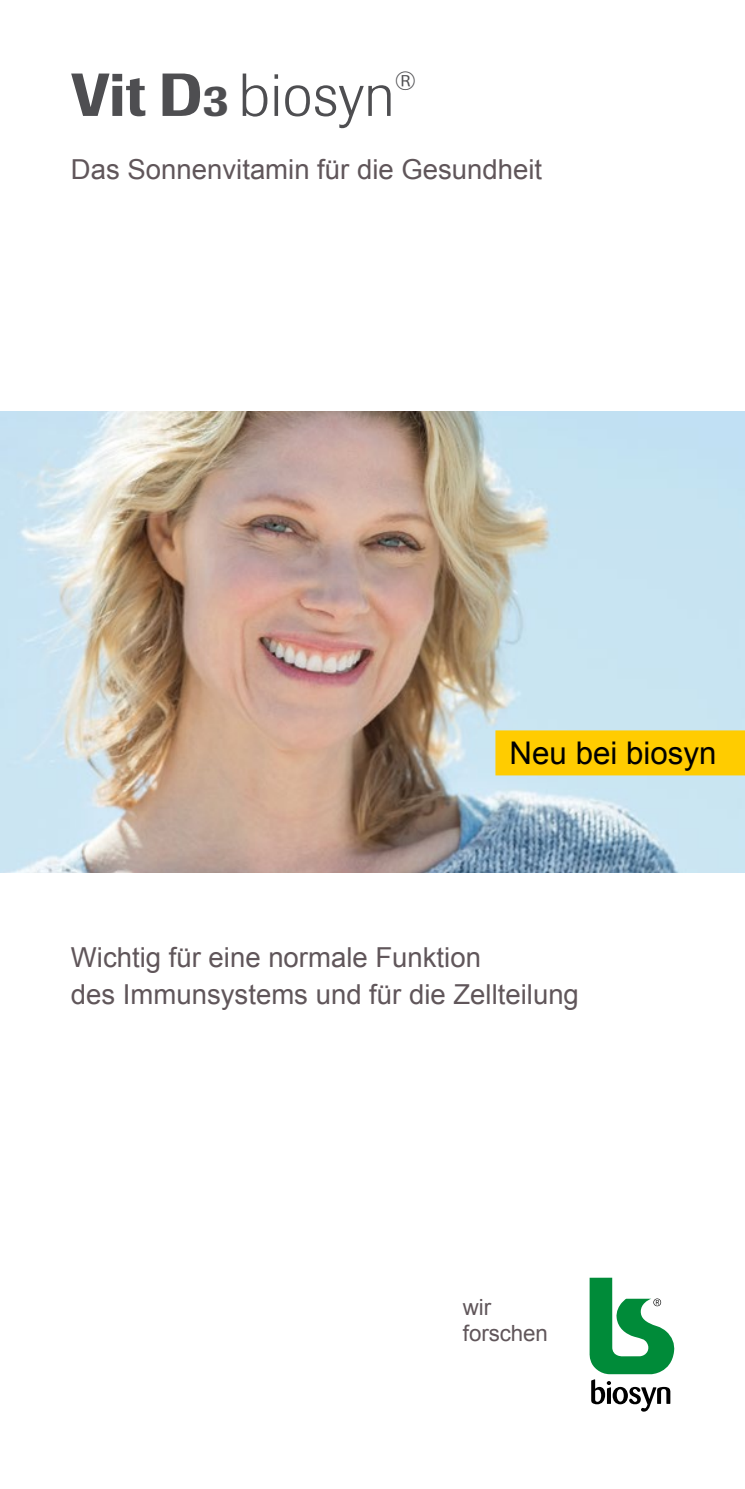
<style>
.page{position:relative;width:745px;height:1489px;background:#fff}
.page>*{position:absolute;margin:0;border:0;box-sizing:border-box;transform-origin:0 0}
.headline_Laien_14_Pt{font:300 60px "Imago BQ";letter-spacing:.01em;color:#4e4e51}
.zitat_rechts_12_5_Pt{font:31.25px "Arial";color:#000}
.fliesstext_Laien{font:27.5px/37.5px "Arial";color:#60565a}
.headline_Laien_14_Pt-2{font:300 26.25px "Imago BQ";color:#4e4e51}
.t1{font:22.25px/25.5px "Arial";letter-spacing:-.005em;color:#60565a}
.s1{font-weight:500}
.s2{font-weight:500;font-size:45px}
</style>
<div class="page">
<svg style="left:589px;top:1277px;width:84px;height:96px"></svg>
<svg style="left:591px;top:1379px;width:79px;height:32px"></svg>
<img style="left:0;top:411px;width:744px;height:461px">
<div style="left:495px;top:730px;width:249px;height:45px;background:#fc0"></div>
<p class="headline_Laien_14_Pt" style="left:71px;top:62px;width:325px"><span class="s1">Vit D</span><span class="s2">3</span> biosyn</p>
<p class="headline_Laien_14_Pt-2" style="left:395px;top:66px;width:22px">®</p>
<p class="fliesstext_Laien" style="left:71px;top:151px;width:472px">Das Sonnenvitamin für die Gesundheit</p>
<p class="zitat_rechts_12_5_Pt" style="left:509px;top:733px;width:208px">Neu bei biosyn</p>
<p class="fliesstext_Laien" style="left:71px;top:938px;width:509px">Wichtig für eine normale Funktion<br>des Immunsystems und für die Zellteilung</p>
<p class="t1" style="left:462px;top:1294px;width:86px">wir forschen</p>
</div>
